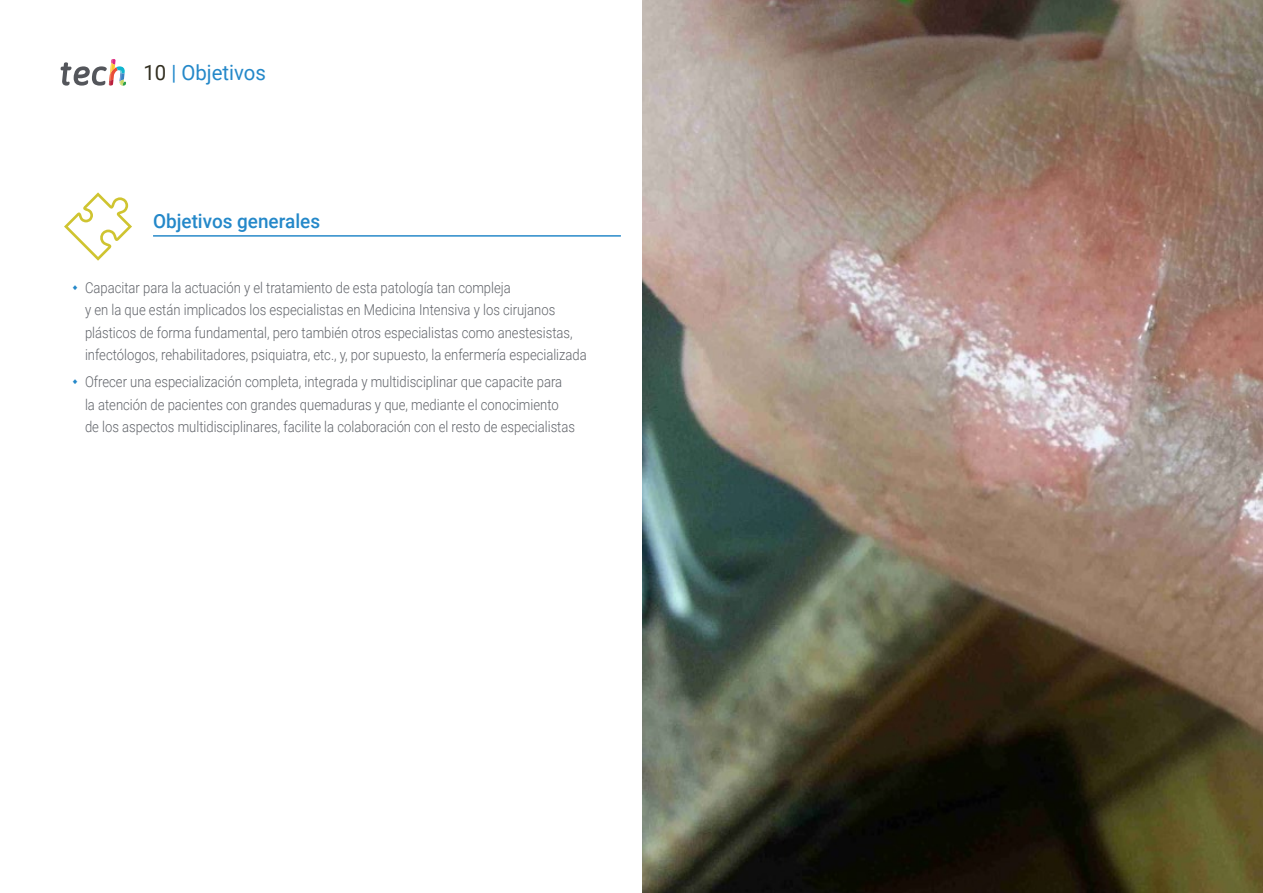
<style>
.page{position:relative;width:1263px;height:893px;background:#fff}
.page>*{position:absolute;margin:0;border:0;box-sizing:border-box;transform-origin:0 0}
.t1{font:21px "Roboto";color:#2488c9}
.t2{font:500 19.5px "Roboto";color:#2488c9}
.t3{font:300 15px/22.5px "Roboto";color:#61646a;scale:.87 1}
.s1{color:#312e20}
.s2{color:#2289cb}
</style>
<div class="page">
<hr style="left:153px;top:235px;width:468px;height:1px;background:#2488c9">
<svg style="left:64px;top:192px;width:68px;height:69px"></svg>
<img style="left:642px;top:0;width:621px;height:893px">
<svg style="left:61px;top:59px;width:65px;height:27px"></svg>
<h1 class="t1" style="left:144px;top:57px;width:124px"><span class="s1">10</span> <span class="s2">|</span> Objetivos</h1>
<h2 class="t2" style="left:153px;top:207px;width:169px">Objetivos generales</h2>
<p class="t3" style="left:85px;top:276px;width:578px">Capacitar para la actuación y el tratamiento de esta patología tan compleja<br>y en la que están implicados los especialistas en Medicina Intensiva y los cirujanos plásticos de forma fundamental, pero también otros especialistas como anestesistas, infectólogos, rehabilitadores, psiquiatra, etc., y, por supuesto, la enfermería especializada</p>
<p class="t3" style="left:85px;top:370px;width:565px">Ofrecer una especialización completa, integrada y multidisciplinar que capacite para la atención de pacientes con grandes quemaduras y que, mediante el conocimiento de los aspectos multidisciplinares, facilite la colaboración con el resto de especialistas</p>
</div>
